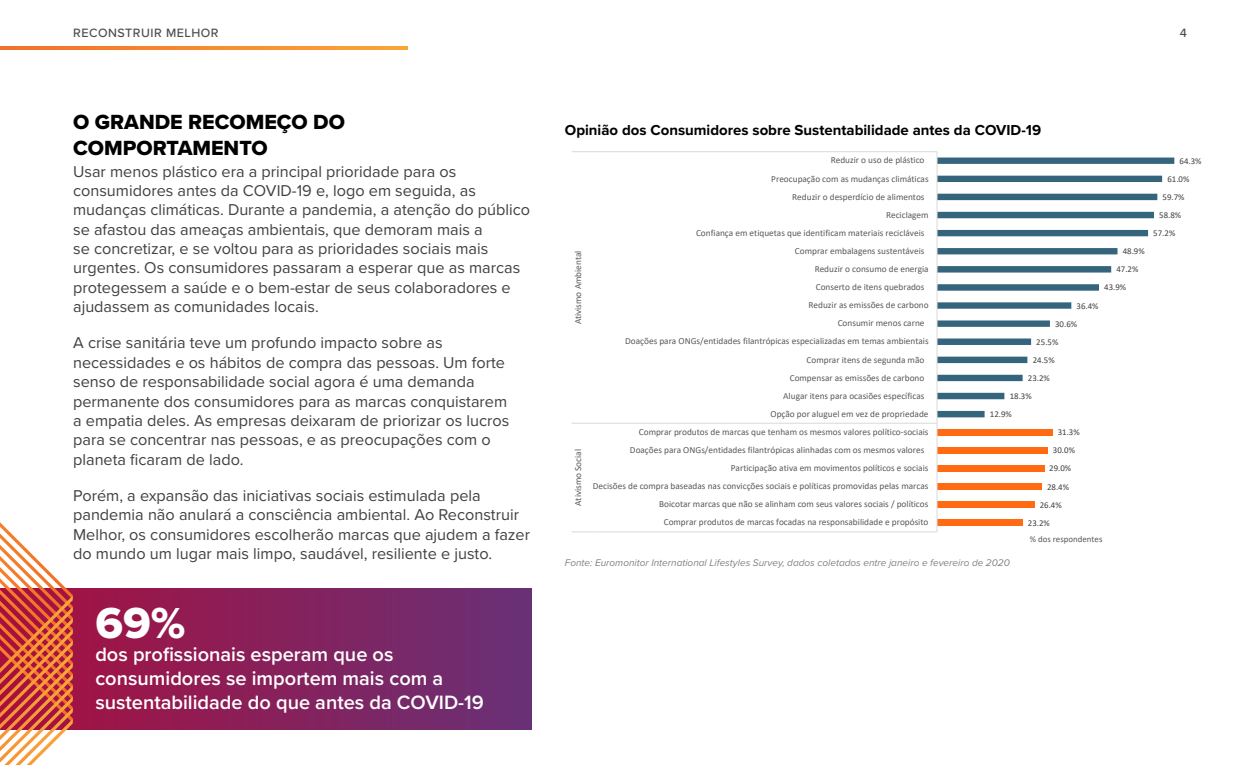
<style>
.page{position:relative;width:1260px;height:765px;background:#fff}
.page>*{position:absolute;margin:0;border:0;box-sizing:border-box;transform-origin:0 0}
.t1{font:45px "Proxima Nova Extrabld";color:#fff}
.t2{font:21.25px/26.2px "Proxima Nova Extrabld";color:#000}
.t3{font:600 20px/23.8px "Proxima Nova";color:#fff}
.t4{font:16.25px/19.4px "Proxima Nova";color:#414042}
.t5{font:700 15px "Proxima Nova";color:#000}
.t6{font:500 12.5px "Proxima Nova";letter-spacing:.04em;color:#4d4d4d}
.t7{font:italic 10px "Proxima Nova";color:#828282}
.t8{font:9.25px "Calibri";color:#595959}
.t9{font:8.88px "Calibri";letter-spacing:.005em;color:#404040}
.t10{font:8.88px "Calibri";letter-spacing:.005em;color:#595959}
</style>
<div class="page">
<svg style="left:0;top:47px;width:407px;height:2px"></svg>
<svg style="left:73px;top:589px;width:458px;height:141px;background:#84225d"></svg>
<div style="left:937px;top:520px;width:86px;height:6px;background:#ff6a13"></div>
<div style="left:937px;top:501px;width:97px;height:7px;background:#ff6a13"></div>
<div style="left:937px;top:483px;width:105px;height:7px;background:#ff6a13"></div>
<div style="left:937px;top:465px;width:107px;height:7px;background:#ff6a13"></div>
<div style="left:937px;top:447px;width:111px;height:7px;background:#ff6a13"></div>
<div style="left:937px;top:429px;width:116px;height:7px;background:#ff6a13"></div>
<svg style="left:938px;top:158px;width:236px;height:259px"></svg>
<hr style="left:937px;top:152px;width:1px;height:380px;background:#d9d9d9">
<hr style="left:592px;top:532px;width:345px;height:1px;background:#d9d9d9">
<hr style="left:592px;top:423px;width:345px;height:1px;background:#d9d9d9">
<hr style="left:592px;top:151px;width:345px;height:1px;background:#d9d9d9">
<svg style="left:572px;top:532px;width:20px;height:1px"></svg>
<svg style="left:572px;top:423px;width:20px;height:1px"></svg>
<svg style="left:572px;top:151px;width:20px;height:1px"></svg>
<svg style="left:0;top:522px;width:73px;height:243px"></svg>
<p class="t6" style="left:73px;top:25px;width:147px">RECONSTRUIR MELHOR</p>
<p class="t6" style="left:1180px;top:25px;width:9px">4</p>
<h2 class="t2" style="left:73px;top:110px;width:273px">O GRANDE RECOMEÇO DO<br>COMPORTAMENTO</h2>
<p class="t4" style="left:73px;top:161px;width:458px">Usar menos plástico era a principal prioridade para os consumidores antes da COVID-19 e, logo em seguida, as mudanças climáticas. Durante a pandemia, a atenção do público se afastou das ameaças ambientais, que demoram mais a<br>se concretizar, e se voltou para as prioridades sociais mais urgentes. Os consumidores passaram a esperar que as marcas protegessem a saúde e o bem-estar de seus colaboradores e ajudassem as comunidades locais.</p>
<p class="t4" style="left:73px;top:333px;width:438px">A crise sanitária teve um profundo impacto sobre as necessidades e os hábitos de compra das pessoas. Um forte senso de responsabilidade social agora é uma demanda permanente dos consumidores para as marcas conquistarem a empatia deles. As empresas deixaram de priorizar os lucros para se concentrar nas pessoas, e as preocupações com o planeta ficaram de lado.</p>
<p class="t4" style="left:73px;top:485px;width:459px">Porém, a expansão das iniciativas sociais estimulada pela pandemia não anulará a consciência ambiental. Ao Reconstruir Melhor, os consumidores escolherão marcas que ajudem a fazer do mundo um lugar mais limpo, saudável, resiliente e justo.</p>
<h1 class="t1" style="left:95px;top:596px;width:92px">69%</h1>
<p class="t3" style="left:95px;top:642px;width:390px">dos profissionais esperam que os consumidores se importem mais com a sustentabilidade do que antes da COVID-19</p>
<p class="t5" style="left:565px;top:121px;width:478px">Opinião dos Consumidores sobre Sustentabilidade antes da COVID-19</p>
<p class="t8" style="left:831px;top:154px;width:95px">Reduzir o uso de plástico</p>
<p class="t8" style="left:771px;top:172px;width:159px">Preocupação com as mudanças climáticas</p>
<p class="t8" style="left:792px;top:190px;width:134px">Reduzir o desperdício de alimentos</p>
<p class="t8" style="left:886px;top:208px;width:44px">Reciclagem</p>
<p class="t8" style="left:572px;top:324px;width:75px;rotate:-90deg">Ativismo Ambiental</p>
<p class="t8" style="left:572px;top:506px;width:58px;rotate:-90deg">Ativismo Social</p>
<p class="t8" style="left:696px;top:226px;width:230px">Confiança em etiquetas que identificam materiais recicláveis</p>
<p class="t8" style="left:795px;top:244px;width:131px">Comprar embalagens sustentáveis</p>
<p class="t8" style="left:815px;top:263px;width:116px">Reduzir o consumo de energia</p>
<p class="t8" style="left:816px;top:281px;width:110px">Conserto de itens quebrados</p>
<p class="t8" style="left:809px;top:299px;width:122px">Reduzir as emissões de carbono</p>
<p class="t8" style="left:838px;top:317px;width:88px">Consumir menos carne</p>
<p class="t8" style="left:625px;top:335px;width:305px">Doações para ONGs/entidades filantrópicas especializadas em temas ambientais</p>
<p class="t8" style="left:807px;top:353px;width:119px">Comprar itens de segunda mão</p>
<p class="t8" style="left:790px;top:371px;width:136px">Compensar as emissões de carbono</p>
<p class="t8" style="left:783px;top:389px;width:143px">Alugar itens para ocasiões específicas</p>
<p class="t8" style="left:771px;top:407px;width:159px">Opção por aluguel em vez de propriedade</p>
<p class="t8" style="left:639px;top:425px;width:291px">Comprar produtos de marcas que tenham os mesmos valores político‐sociais</p>
<p class="t8" style="left:630px;top:444px;width:296px">Doações para ONGs/entidades filantrópicas alinhadas com os mesmos valores</p>
<p class="t8" style="left:731px;top:462px;width:199px">Participação ativa em movimentos políticos e sociais</p>
<p class="t8" style="left:593px;top:480px;width:337px">Decisões de compra baseadas nas convicções sociais e políticas promovidas pelas marcas</p>
<p class="t8" style="left:659px;top:498px;width:271px">Boicotar marcas que não se alinham com seus valores sociais / políticos</p>
<p class="t8" style="left:664px;top:516px;width:266px">Comprar produtos de marcas focadas na responsabilidade e propósito</p>
<p class="t9" style="left:1123px;top:245px;width:24px">48.9%</p>
<p class="t9" style="left:1116px;top:263px;width:24px">47.2%</p>
<p class="t9" style="left:1104px;top:281px;width:24px">43.9%</p>
<p class="t9" style="left:1077px;top:299px;width:24px">36.4%</p>
<p class="t9" style="left:1055px;top:318px;width:24px">30.6%</p>
<p class="t9" style="left:1036px;top:336px;width:24px">25.5%</p>
<p class="t9" style="left:1033px;top:354px;width:24px">24.5%</p>
<p class="t9" style="left:1028px;top:372px;width:24px">23.2%</p>
<p class="t9" style="left:1010px;top:390px;width:24px">18.3%</p>
<p class="t9" style="left:990px;top:408px;width:24px">12.9%</p>
<p class="t9" style="left:1058px;top:426px;width:24px">31.3%</p>
<p class="t9" style="left:1053px;top:444px;width:24px">30.0%</p>
<p class="t9" style="left:1049px;top:462px;width:24px">29.0%</p>
<p class="t9" style="left:1047px;top:480px;width:24px">28.4%</p>
<p class="t9" style="left:1040px;top:499px;width:24px">26.4%</p>
<p class="t9" style="left:1028px;top:517px;width:24px">23.2%</p>
<p class="t10" style="left:1030px;top:532px;width:74px">% dos respondentes</p>
<p class="t7" style="left:565px;top:556px;width:447px">Fonte: Euromonitor International Lifestyles Survey, dados coletados entre janeiro e fevereiro de 2020</p>
<p class="t9" style="left:1180px;top:155px;width:24px">64.3%</p>
<p class="t9" style="left:1167px;top:173px;width:24px">61.0%</p>
<p class="t9" style="left:1163px;top:191px;width:24px">59.7%</p>
<p class="t9" style="left:1159px;top:209px;width:24px">58.8%</p>
<p class="t9" style="left:1153px;top:227px;width:24px">57.2%</p>
</div>
